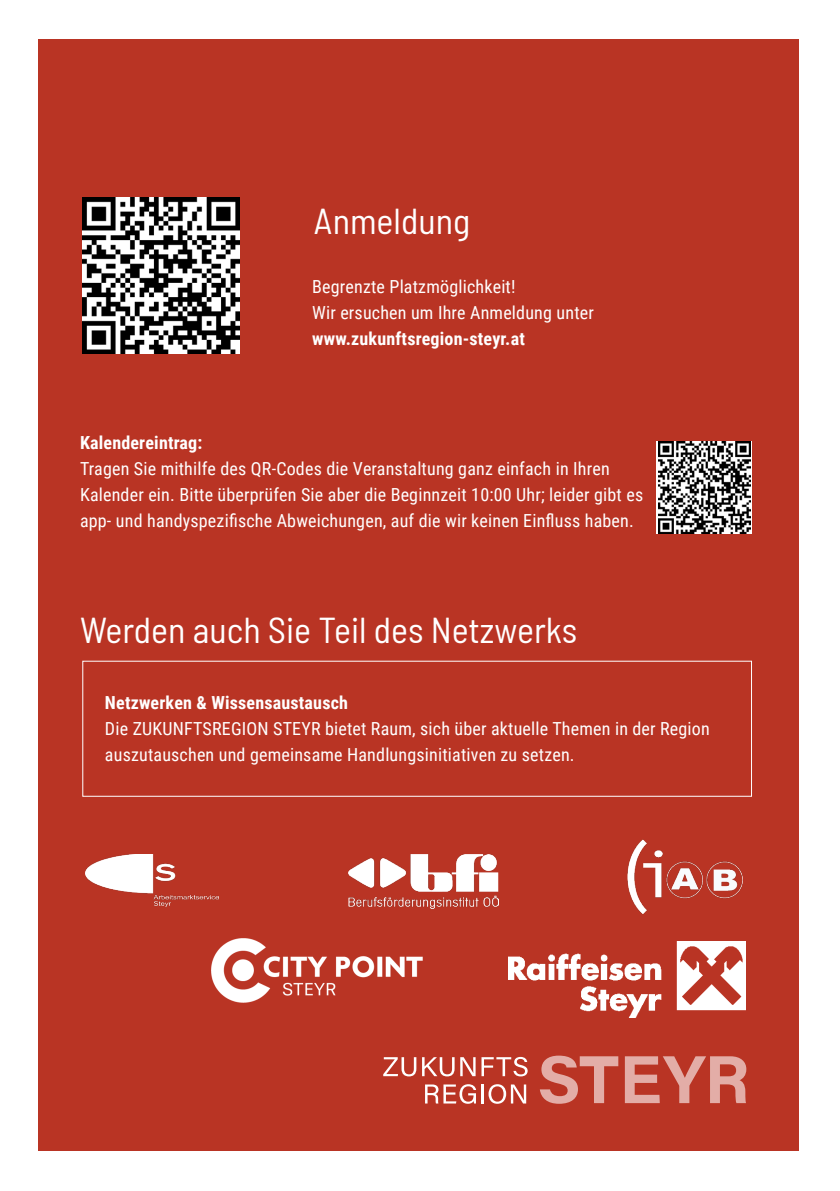
<style>
.page{position:relative;width:840px;height:1191px;background:#fff}
.page>*{position:absolute;margin:0;border:0;box-sizing:border-box;transform-origin:0 0}
.t1{font:semi-condensed 36px "Barlow";color:#fff}
.ZRS_Flieißtext_Headline{font:18px/26px "Roboto Condensed";letter-spacing:.01em;color:#fff}
.ZRS_Fließtext{font:18px/26px "Roboto Condensed";letter-spacing:.01em;color:#fff}
.ZRS_Flieißtext_Headline-2{font:700 18px "Roboto Condensed";letter-spacing:.01em;color:#fff}
.s1{font-weight:700}
</style>
<div class="page">
<div style="left:38px;top:40px;width:760px;height:1111px;background:#b93424"></div>
<img style="left:508px;top:941px;width:237px;height:76px">
<svg style="left:383px;top:1057px;width:33px;height:19px"></svg>
<svg style="left:422px;top:1057px;width:32px;height:19px"></svg>
<svg style="left:460px;top:1057px;width:15px;height:19px"></svg>
<svg style="left:481px;top:1057px;width:46px;height:19px"></svg>
<svg style="left:425px;top:1084px;width:101px;height:19px"></svg>
<svg style="left:540px;top:1055px;width:78px;height:48px"></svg>
<svg style="left:624px;top:1056px;width:122px;height:47px"></svg>
<div style="left:656px;top:441px;width:95px;height:92px;background:#fff"></div>
<img style="left:658px;top:441px;width:92px;height:92px">
<img style="left:83px;top:197px;width:156px;height:156px">
<img style="left:211px;top:938px;width:211px;height:64px">
<img style="left:348px;top:854px;width:150px;height:54px">
<img style="left:85px;top:854px;width:134px;height:53px">
<img style="left:627px;top:839px;width:115px;height:75px">
<p class="t1" style="left:313px;top:199px;width:158px">Anmeldung</p>
<p class="ZRS_Flieißtext_Headline" style="left:312px;top:273px;width:283px">Begrenzte Platzmöglichkeit!<br>Wir ersuchen um Ihre Anmeldung unter</p>
<p class="ZRS_Flieißtext_Headline-2" style="left:312px;top:326px;width:214px">www.zukunftsregion-steyr.at</p>
<p class="ZRS_Flieißtext_Headline" style="left:80px;top:429px;width:564px"><span class="s1">Kalendereintrag:<br></span>Tragen Sie mithilfe des QR-Codes die Veranstaltung ganz einfach in Ihren Kalender ein. Bitte überprüfen Sie aber die Beginnzeit 10:00 Uhr; leider gibt es app- und handyspezifische Abweichungen, auf die wir keinen Einfluss haben.</p>
<p class="t1" style="left:80px;top:608px;width:498px">Werden auch Sie Teil des Netzwerks</p>
<p class="ZRS_Flieißtext_Headline-2" style="left:105px;top:690px;width:244px">Netzwerken &amp; Wissensaustausch</p>
<p class="ZRS_Fließtext" style="left:105px;top:715px;width:606px">Die ZUKUNFTSREGION STEYR bietet Raum, sich über aktuelle Themen in der Region auszutauschen und gemeinsame Handlungsinitiativen zu setzen.</p>
</div>
